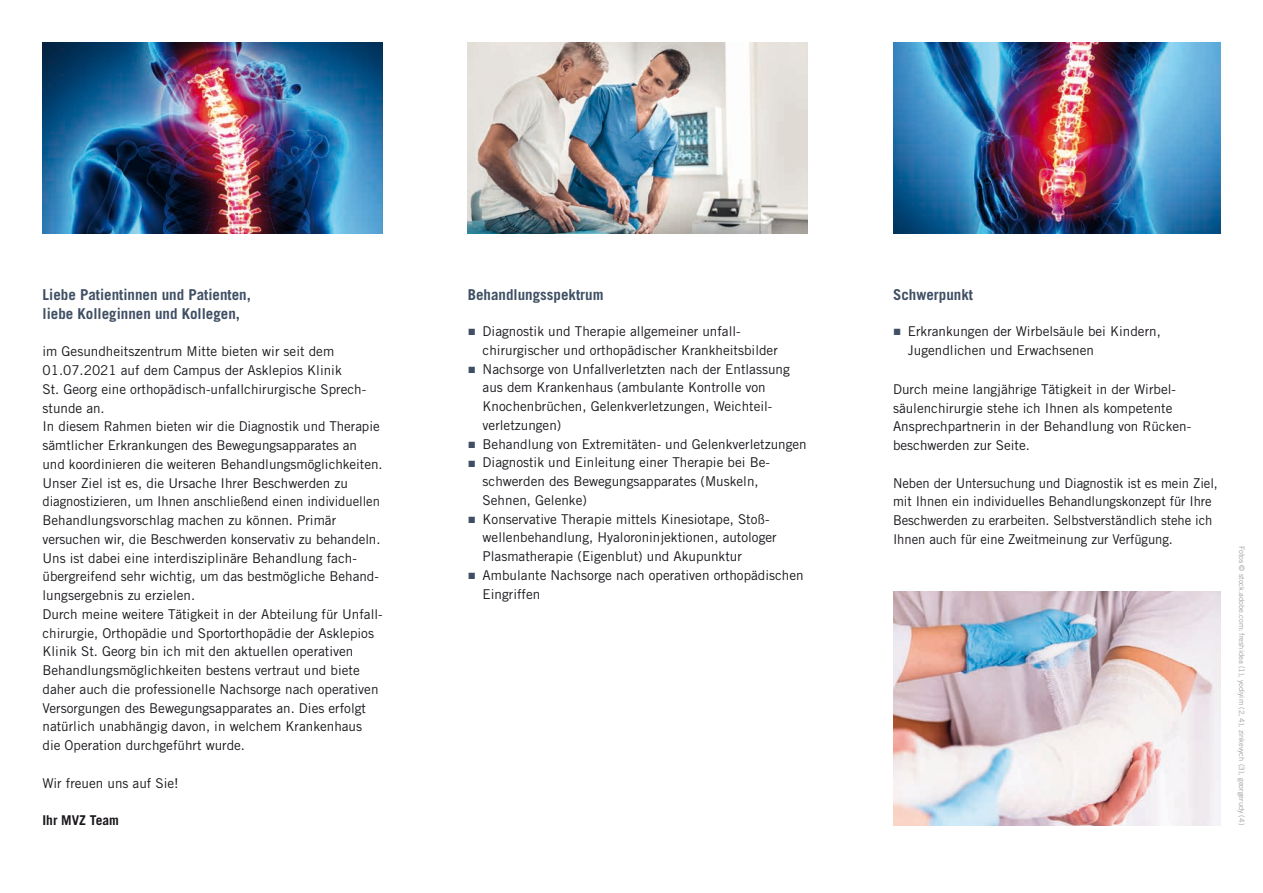
<style>
.page{position:relative;width:1263px;height:893px;background:#fff}
.page>*{position:absolute;margin:0;border:0;box-sizing:border-box;transform-origin:0 0}
.t1{font:700 15px/18.8px "Trade Gothic LT Std";color:#3f4f64}
.t2{font:13.5px/18.8px "Trade Gothic LT Std";color:#1a171c}
.t3{font:700 13.5px "Trade Gothic LT Std";color:#1a171c}
.t4{font:7.5px "Trade Gothic LT Std";color:#9d9ea0}
.s1{font-family:"Arial";color:#3f4f64}
</style>
<div class="page">
<img style="left:43px;top:43px;width:340px;height:191px">
<img style="left:893px;top:43px;width:327px;height:191px">
<img style="left:468px;top:43px;width:340px;height:191px">
<img style="left:893px;top:591px;width:327px;height:234px">
<p class="t1" style="left:43px;top:285px;width:210px">Liebe Patientinnen und Patienten, liebe Kolleginnen und Kollegen,</p>
<p class="t2" style="left:43px;top:342px;width:342px">im Gesundheitszentrum Mitte bieten wir seit dem 01.07.2021 auf dem Campus der Asklepios Klinik<br>St. Georg eine orthopädisch-unfallchirurgische Sprech&shy;stunde an.<br>In diesem Rahmen bieten wir die Diagnostik und Therapie sämtlicher Erkrankungen des Bewegungsapparates an und koordinieren die weiteren Behandlungsmöglichkeiten.<br>Unser Ziel ist es, die Ursache Ihrer Beschwerden zu diagnostizieren, um Ihnen anschließend einen individuellen Behandlungsvorschlag machen zu können. Primär versuchen wir, die Beschwerden konservativ zu behandeln.<br>Uns ist dabei eine interdisziplinäre Behandlung fach&shy;übergreifend sehr wichtig, um das bestmögliche Behand&shy;lungsergebnis zu erzielen.<br>Durch meine weitere Tätigkeit in der Abteilung für Unfall&shy;chirurgie, Orthopädie und Sportorthopädie der Asklepios Klinik St. Georg bin ich mit den aktuellen operativen Behandlungsmöglichkeiten bestens vertraut und biete daher auch die professionelle Nachsorge nach operativen Versorgungen des Bewegungsapparates an. Dies erfolgt natürlich unabhängig davon, in welchem Krankenhaus die Operation durchgeführt wurde.</p>
<p class="t2" style="left:43px;top:773px;width:138px">Wir freuen uns auf Sie!</p>
<p class="t3" style="left:43px;top:812px;width:78px">Ihr MVZ Team</p>
<p class="t1" style="left:468px;top:285px;width:137px">Behandlungsspektrum</p>
<p class="t2" style="left:483px;top:322px;width:297px;text-indent:-15px"><span class="s1">■</span> Diagnostik und Therapie allgemeiner unfall&shy;chirurgischer und orthopädischer Krankheitsbilder</p>
<p class="t2" style="left:483px;top:359px;width:309px;text-indent:-15px"><span class="s1">■</span> Nachsorge von Unfallverletzten nach der Entlassung aus dem Krankenhaus (ambulante Kontrolle von Knochenbrüchen, Gelenkverletzungen, Weichteil&shy;verletzungen)</p>
<p class="t2" style="left:468px;top:434px;width:340px"><span class="s1">■</span> Behandlung von Extremitäten- und Gelenkverletzungen</p>
<p class="t2" style="left:483px;top:453px;width:289px;text-indent:-15px"><span class="s1">■</span> Diagnostik und Einleitung einer Therapie bei Be&shy;schwerden des Bewegungsapparates (Muskeln,<br>Sehnen, Gelenke)</p>
<p class="t2" style="left:483px;top:509px;width:296px;text-indent:-15px"><span class="s1">■</span> Konservative Therapie mittels Kinesiotape, Stoß&shy;wellenbehandlung, Hyaloroninjektionen, autologer<br>Plasmatherapie (Eigenblut) und Akupunktur</p>
<p class="t2" style="left:483px;top:565px;width:323px;text-indent:-15px"><span class="s1">■</span> Ambulante Nachsorge nach operativen orthopädischen<br>Eingriffen</p>
<p class="t1" style="left:893px;top:285px;width:82px">Schwerpunkt</p>
<p class="t2" style="left:908px;top:322px;width:254px;text-indent:-15px"><span class="s1">■</span> Erkrankungen der Wirbelsäule bei Kindern,<br>Jugendlichen und Erwachsenen</p>
<p class="t2" style="left:893px;top:379px;width:299px">Durch meine langjährige Tätigkeit in der Wirbel&shy;säulenchirurgie stehe ich Ihnen als kompetente Ansprechpartnerin in der Behandlung von Rücken&shy;beschwerden zur Seite.</p>
<p class="t2" style="left:893px;top:473px;width:326px">Neben der Untersuchung und Diagnostik ist es mein Ziel, mit Ihnen ein individuelles Behandlungskonzept für Ihre Beschwerden zu erarbeiten. Selbstverständlich stehe ich Ihnen auch für eine Zweitmeinung zur Verfügung.</p>
<p class="t4" style="left:1246px;top:546px;width:281px;rotate:90deg">Fotos © stock.adobe.com: freshidea (1), yodiyim (2, 4), zinkevych (3), georgerudy (4)</p>
</div>
